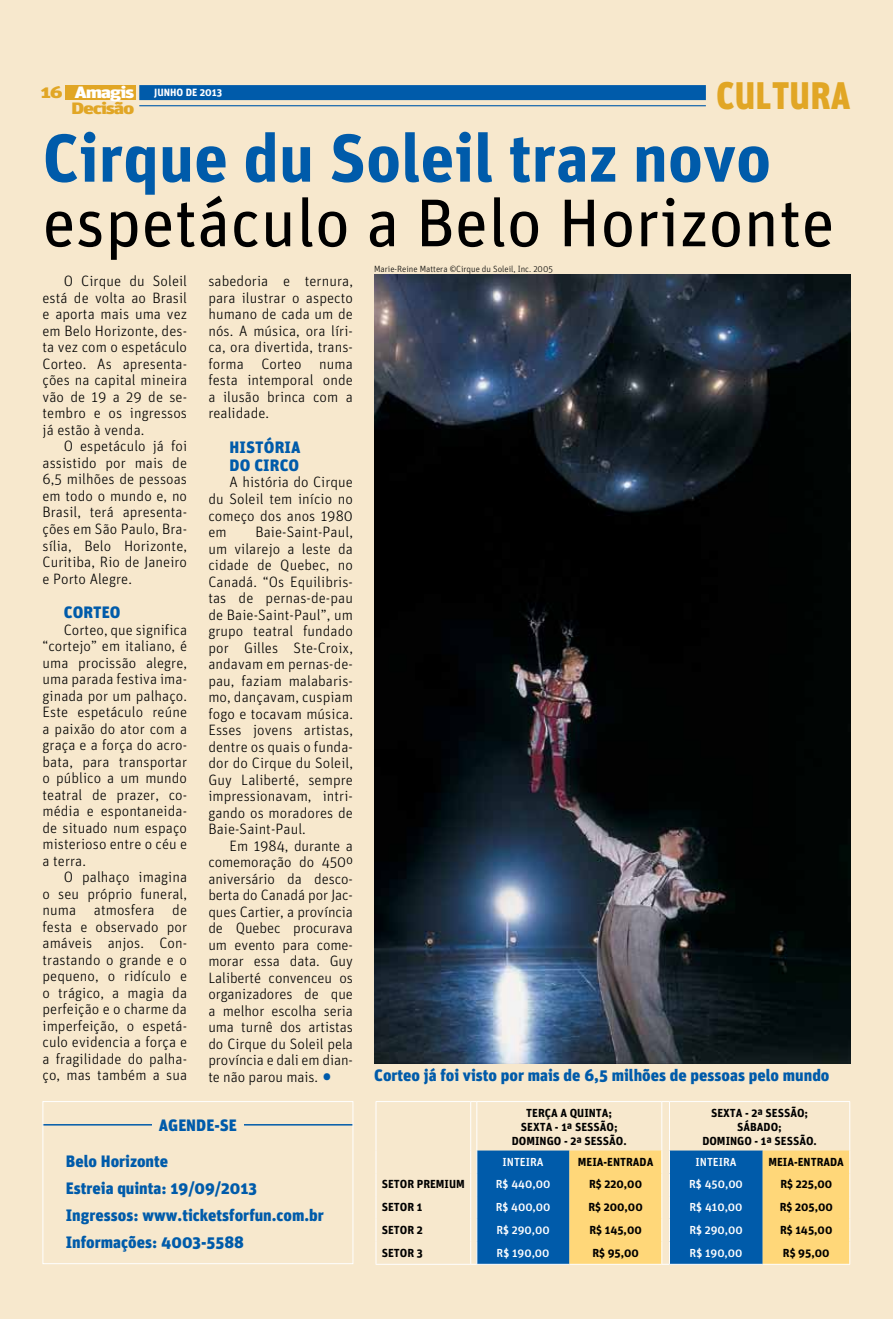
<style>
.page{position:relative;width:893px;height:1319px;background:#fff}
.page>*{position:absolute;margin:0;border:0;box-sizing:border-box;transform-origin:0 0}
.t1{font:67.5px "Unit";color:#000}
.t2{font:700 67.5px "Unit";color:#005baa}
.t3{font:900 38.4px "Unit";color:#e1a625;scale:.9 1}
.t4{font:900 16.5px/27px "Unit";color:#005baa}
.t5{font:900 16.5px "Unit";color:#e1a625;scale:1.33 1}
.t6{font:300 15px/16.5px "Unit";letter-spacing:.005em;color:#000;text-align:justify}
.t7{font:700 11.7px/14px "Unit";color:#000;text-align:right}
.t8{font:500 11.7px "Unit";color:#fff}
.t9{font:700 10.5px "Unit";color:#fff}
.t10{font:300 9px "Unit";color:#000}
.s1{font-weight:900;font-size:16.5px;color:#e1a625}
.s2{font-weight:900;font-size:16.5px}
.s3{font-weight:300;font-size:15px;color:#000}
.s4{font-weight:300;font-size:37.5px}
</style>
<div class="page">
<div style="left:0;top:0;width:893px;height:1318px;background:#f7e8cd"></div>
<img style="left:374px;top:274px;width:476px;height:789px">
<hr style="left:669px;top:1100px;width:94px;height:1px;background:#fff">
<hr style="left:669px;top:1101px;width:1px;height:49px;background:#fff">
<hr style="left:763px;top:1100px;width:87px;height:1px;background:#fff">
<hr style="left:849px;top:1101px;width:1px;height:49px;background:#fff">
<hr style="left:477px;top:1100px;width:92px;height:1px;background:#fff">
<hr style="left:476px;top:1101px;width:1px;height:49px;background:#fff">
<hr style="left:569px;top:1100px;width:93px;height:1px;background:#fff">
<hr style="left:661px;top:1101px;width:1px;height:49px;background:#fff">
<hr style="left:376px;top:1263px;width:95px;height:1px;background:#fff">
<hr style="left:376px;top:1100px;width:95px;height:1px;background:#fff">
<hr style="left:376px;top:1101px;width:1px;height:49px;background:#fff">
<hr style="left:470px;top:1101px;width:1px;height:49px;background:#fff">
<svg style="left:376px;top:1150px;width:1px;height:113px"></svg>
<svg style="left:470px;top:1150px;width:380px;height:114px;background:#809a95"></svg>
<hr style="left:43px;top:1123px;width:310px;height:2px;background:#005baa">
<div style="left:43px;top:1100px;width:310px;height:163px;border:1px solid #fff"></div>
<div style="left:152px;top:1117px;width:91px;height:13px;background:#f7e8cd"></div>
<div style="left:66px;top:85px;width:70px;height:15px;background:#e1a625"></div>
<div style="left:139px;top:85px;width:567px;height:15px;background:#005baa"></div>
<hr style="left:139px;top:105px;width:567px;height:1px;background:#005baa">
<p class="t9" style="left:40px;top:85px;width:183px"><span class="s1">16</span> <span class="s2">Amagis</span> JUNHO DE 2013</p>
<p class="t5" style="left:71px;top:98px;width:49px">Decisão</p>
<h2 class="t3" style="left:716px;top:72px;width:85px">CULTURA</h2>
<h1 class="t2" style="left:43px;top:117px;width:730px">CIRQUE DU SOLEIL TRAZ NOVO</h1>
<h1 class="t1" style="left:43px;top:183px;width:794px">espetáculo a Belo Horizonte</h1>
<p class="t6" style="left:43px;top:273px;width:146px;text-indent:21px">O Cirque du Soleil está de volta ao Brasil e aporta mais uma vez em Belo Horizonte, des&shy;ta vez com o espetáculo Corteo. As apresenta&shy;ções na capital mineira vão de 19 a 29 de se&shy;tembro e os ingressos já estão à venda.</p>
<p class="t6" style="left:43px;top:438px;width:146px;text-indent:21px">O espetáculo já foi assistido por mais de 6,5 milhões de pessoas em todo o mundo e, no Brasil, terá apresenta&shy;ções em São Paulo, Bra&shy;sília, Belo Horizonte, Curitiba, Rio de Janeiro e Porto Alegre.</p>
<p class="t4" style="left:64px;top:598px;width:58px">Corteo</p>
<p class="t6" style="left:43px;top:621px;width:146px;text-indent:21px">Corteo, que significa “cortejo” em italiano, é uma procissão alegre, uma parada festiva ima&shy;ginada por um palhaço.<br>Este espetáculo reúne a paixão do ator com a graça e a força do acro&shy;bata, para transportar o público a um mundo teatral de prazer, co&shy;média e espontaneida&shy;de situado num espaço misterioso entre o céu e a terra.</p>
<p class="t6" style="left:43px;top:868px;width:146px;text-indent:21px">O palhaço imagina o seu próprio funeral, numa atmosfera de festa e observado por amáveis anjos. Con&shy;trastando o grande e o pequeno, o ridículo e o trágico, a magia da perfeição e o charme da imperfeição, o espetá&shy;culo evidencia a força e a fragilidade do palha&shy;ço, mas também a sua</p>
<p class="t10" style="left:374px;top:263px;width:180px">Marie-Reine Mattera ©Cirque du Soleil, Inc. 2005</p>
<p class="t6" style="left:208px;top:273px;width:146px">sabedoria e ternura, para ilustrar o aspecto humano de cada um de nós. A música, ora líri&shy;ca, ora divertida, trans&shy;forma Corteo numa festa intemporal onde a ilusão brinca com a realidade.</p>
<p class="t4" style="left:230px;top:438px;width:72px;line-height:18px">História do circo</p>
<p class="t6" style="left:208px;top:474px;width:146px;text-indent:21px">A história do Cirque du Soleil tem início no começo dos anos 1980 em</p>
<p class="t6" style="left:208px;top:523px;width:146px;text-indent:47px">Baie-Saint-Paul, um vilarejo a leste da cidade de Quebec, no Canadá. “Os Equilibris&shy;tas de pernas-de-pau de Baie-Saint-Paul”, um grupo teatral fundado por Gilles Ste-Croix, andavam em pernas-de&shy;pau, faziam malabaris&shy;mo, dançavam, cuspiam fogo e tocavam música.<br>Esses jovens artistas, dentre os quais o funda&shy;dor do Cirque du Soleil, Guy Laliberté, sempre impressionavam, intri&shy;gando os moradores de Baie-Saint-Paul.</p>
<p class="t6" style="left:208px;top:837px;width:146px;text-indent:21px">Em 1984, durante a comemoração do 450º aniversário da desco&shy;berta do Canadá por Jac&shy;ques Cartier, a província de Quebec procurava um evento para come&shy;morar essa data. Guy Laliberté convenceu os organizadores de que a melhor escolha seria uma turnê dos artistas do Cirque du Soleil pela província e dali em dian-</p>
<p class="t4" style="left:208px;top:1061px;width:623px"><span class="s3">te não parou mais.</span> <span class="s4">•</span> Corteo já foi visto por mais de 6,5 milhões de pessoas pelo mundo</p>
<p class="t4" style="left:159px;top:1111px;width:80px">Agende-se</p>
<p class="t4" style="left:66px;top:1146px;width:260px">Belo Horizonte<br>Estreia quinta: 19/09/2013<br>Ingressos: www.ticketsforfun.com.br<br>Informações: 4003-5588</p>
<p class="t7" style="left:526px;top:1105px;width:14px">TERÇA</p>
<p class="t7" style="left:560px;top:1105px;width:24px">A QUINTA</p>
<p class="t7" style="left:609px;top:1105px;width:5px">;</p>
<p class="t7" style="left:521px;top:1119px;width:68px">SEXTA - 1ª SESSÃO</p>
<p class="t7" style="left:614px;top:1119px;width:5px">;</p>
<p class="t7" style="left:512px;top:1133px;width:81px">DOMINGO - 2ª SESSÃO</p>
<p class="t7" style="left:623px;top:1133px;width:5px">.</p>
<p class="t7" style="left:711px;top:1105px;width:69px">SEXTA - 2ª SESSÃO</p>
<p class="t7" style="left:804px;top:1105px;width:5px">;</p>
<p class="t7" style="left:702px;top:1119px;width:81px">SÁBADO;<br>DOMINGO - 1ª SESSÃO</p>
<p class="t7" style="left:814px;top:1133px;width:5px">.</p>
<p class="t8" style="left:503px;top:1154px;width:43px">INTEIRA</p>
<p class="t7" style="left:578px;top:1154px;width:77px">MEIA-ENTRADA</p>
<p class="t8" style="left:695px;top:1154px;width:43px">INTEIRA</p>
<p class="t7" style="left:768px;top:1154px;width:77px">MEIA-ENTRADA</p>
<p class="t7" style="left:382px;top:1176px;width:50px">SETOR PREMIUM</p>
<p class="t8" style="left:496px;top:1177px;width:56px">R$ 440,00</p>
<p class="t7" style="left:589px;top:1176px;width:54px">R$ 220,00</p>
<p class="t8" style="left:689px;top:1177px;width:55px">R$ 450,00</p>
<p class="t7" style="left:780px;top:1176px;width:53px">R$ 225,00</p>
<p class="t7" style="left:382px;top:1199px;width:42px">SETOR 1</p>
<p class="t8" style="left:496px;top:1199px;width:56px">R$ 400,00</p>
<p class="t7" style="left:588px;top:1199px;width:56px">R$ 200,00</p>
<p class="t8" style="left:690px;top:1199px;width:55px">R$ 410,00</p>
<p class="t7" style="left:780px;top:1199px;width:55px">R$ 205,00</p>
<p class="t7" style="left:382px;top:1222px;width:43px">SETOR 2</p>
<p class="t8" style="left:496px;top:1222px;width:55px">R$ 290,00</p>
<p class="t7" style="left:589px;top:1222px;width:54px">R$ 145,00</p>
<p class="t8" style="left:689px;top:1222px;width:55px">R$ 290,00</p>
<p class="t7" style="left:780px;top:1222px;width:54px">R$ 145,00</p>
<p class="t7" style="left:382px;top:1245px;width:43px">SETOR 3</p>
<p class="t8" style="left:497px;top:1245px;width:54px">R$ 190,00</p>
<p class="t7" style="left:592px;top:1245px;width:48px">R$ 95,00</p>
<p class="t8" style="left:690px;top:1245px;width:54px">R$ 190,00</p>
<p class="t7" style="left:783px;top:1245px;width:48px">R$ 95,00</p>
</div>
